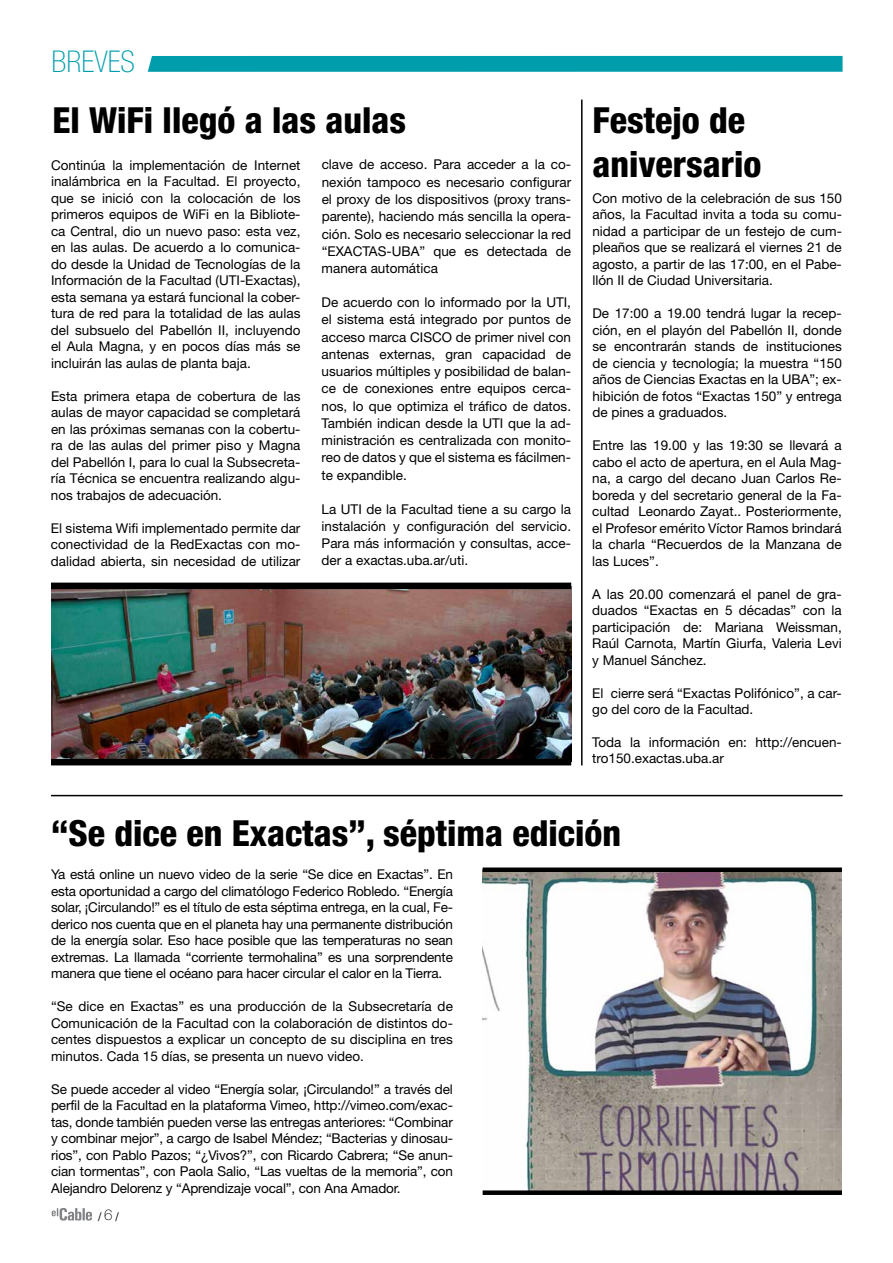
<style>
.page{position:relative;width:893px;height:1263px;background:#fff}
.page>*{position:absolute;margin:0;border:0;box-sizing:border-box;transform-origin:0 0}
.t1{font:800 condensed 36px/43.2px "Helvetica Neue";color:#000}
.t2{font:100 condensed 30px "Helvetica Neue";color:#009dad}
.t3{font:13.5px/16.5px "Helvetica Neue";color:#000;text-align:justify}
.t4{font:condensed 12px "Helvetica Neue";color:#000}
.s1{font-weight:100;font-stretch:normal;font-size:15px}
</style>
<div class="page">
<svg style="left:51px;top:1208px;width:41px;height:12px"></svg>
<hr style="left:581px;top:100px;width:2px;height:665px;background:#000">
<div style="left:148px;top:56px;width:695px;height:16px;background:#009dad"></div>
<hr style="left:51px;top:795px;width:792px;height:1px;background:#000">
<img style="left:483px;top:872px;width:358px;height:318px">
<div style="left:483px;top:1190px;width:359px;height:5px;background:#000"></div>
<div style="left:483px;top:867px;width:359px;height:5px;background:#000"></div>
<img style="left:51px;top:589px;width:520px;height:170px">
<div style="left:51px;top:583px;width:520px;height:6px;background:#000"></div>
<div style="left:51px;top:759px;width:520px;height:6px;background:#000"></div>
<h2 class="t2" style="left:52px;top:45px;width:83px">BREVES</h2>
<h1 class="t1" style="left:53px;top:98px;width:355px">El WiFi llegó a las aulas</h1>
<p class="t3" style="left:51px;top:156px;width:251px">Continúa la implementación de Internet inalámbrica en la Facultad. El proyecto, que se inició con la colocación de los primeros equipos de WiFi en la Bibliote&shy;ca Central, dio un nuevo paso: esta vez, en las aulas. De acuerdo a lo comunica&shy;do desde la Unidad de Tecnologías de la Información de la Facultad (UTI-Exactas), esta semana ya estará funcional la cober&shy;tura de red para la totalidad de las aulas del subsuelo del Pabellón II, incluyendo el Aula Magna, y en pocos días más se incluirán las aulas de planta baja.</p>
<p class="t3" style="left:51px;top:387px;width:251px">Esta primera etapa de cobertura de las aulas de mayor capacidad se completará en las próximas semanas con la cobertu&shy;ra de las aulas del primer piso y Magna del Pabellón I, para lo cual la Subsecreta&shy;ría Técnica se encuentra realizando algu&shy;nos trabajos de adecuación.</p>
<p class="t3" style="left:51px;top:519px;width:251px">El sistema Wifi implementado permite dar conectividad de la RedExactas con mo&shy;dalidad abierta, sin necesidad de utilizar</p>
<p class="t3" style="left:322px;top:156px;width:251px;line-height:17.2px">clave de acceso. Para acceder a la co&shy;nexión tampoco es necesario configurar el proxy de los dispositivos (proxy trans&shy;parente), haciendo más sencilla la opera&shy;ción. Solo es necesario seleccionar la red “EXACTAS-UBA” que es detectada de manera automática</p>
<p class="t3" style="left:322px;top:293px;width:251px;line-height:17.2px">De acuerdo con lo informado por la UTI, el sistema está integrado por puntos de acceso marca CISCO de primer nivel con antenas externas, gran capacidad de usuarios múltiples y posibilidad de balan&shy;ce de conexiones entre equipos cerca&shy;nos, lo que optimiza el tráfico de datos.<br>También indican desde la UTI que la ad&shy;ministración es centralizada con monito&shy;reo de datos y que el sistema es fácilmen&shy;te expandible.</p>
<p class="t3" style="left:322px;top:500px;width:251px;line-height:17.2px">La UTI de la Facultad tiene a su cargo la instalación y configuración del servicio.<br>Para más información y consultas, acce&shy;der a exactas.uba.ar/uti.</p>
<h1 class="t1" style="left:592px;top:98px;width:171px">Festejo de aniversario</h1>
<p class="t3" style="left:592px;top:189px;width:251px">Con motivo de la celebración de sus 150 años, la Facultad invita a toda su comu&shy;nidad a participar de un festejo de cum&shy;pleaños que se realizará el viernes 21 de agosto, a partir de las 17:00, en el Pabe&shy;llón II de Ciudad Universitaria.</p>
<p class="t3" style="left:592px;top:305px;width:251px">De 17:00 a 19.00 tendrá lugar la recep&shy;ción, en el playón del Pabellón II, donde se encontrarán stands de instituciones de ciencia y tecnología; la muestra “150 años de Ciencias Exactas en la UBA”; ex&shy;hibición de fotos “Exactas 150” y entrega de pines a graduados.</p>
<p class="t3" style="left:592px;top:437px;width:251px">Entre las 19.00 y las 19:30 se llevará a cabo el acto de apertura, en el Aula Mag&shy;na, a cargo del decano Juan Carlos Re&shy;boreda y del secretario general de la Fa&shy;cultad Leonardo Zayat.. Posteriormente, el Profesor emérito Víctor Ramos brindará la charla “Recuerdos de la Manzana de las Luces”.</p>
<p class="t3" style="left:592px;top:585px;width:251px">A las 20.00 comenzará el panel de gra&shy;duados “Exactas en 5 décadas” con la participación de: Mariana Weissman, Raúl Carnota, Martín Giurfa, Valeria Levi y Manuel Sánchez.</p>
<p class="t3" style="left:592px;top:684px;width:251px">El cierre será “Exactas Polifónico”, a car&shy;go del coro de la Facultad.</p>
<p class="t3" style="left:592px;top:734px;width:251px">Toda la información en: http://encuen&shy;tro150.exactas.uba.ar</p>
<h1 class="t1" style="left:51px;top:810px;width:572px">“Se dice en Exactas”, séptima edición</h1>
<p class="t3" style="left:51px;top:866px;width:403px">Ya está online un nuevo video de la serie “Se dice en Exactas”. En esta oportunidad a cargo del climatólogo Federico Robledo. “Energía solar, ¡Circulando!” es el título de esta séptima entrega, en la cual, Fe&shy;derico nos cuenta que en el planeta hay una permanente distribución de la energía solar. Eso hace posible que las temperaturas no sean extremas. La llamada “corriente termohalina” es una sorprendente manera que tiene el océano para hacer circular el calor en la Tierra.</p>
<p class="t3" style="left:51px;top:998px;width:403px">“Se dice en Exactas” es una producción de la Subsecretaría de Comunicación de la Facultad con la colaboración de distintos do&shy;centes dispuestos a explicar un concepto de su disciplina en tres minutos. Cada 15 días, se presenta un nuevo video.</p>
<p class="t3" style="left:51px;top:1080px;width:403px">Se puede acceder al video “Energía solar, ¡Circulando!” a través del perfil de la Facultad en la plataforma Vimeo, http://vimeo.com/exac&shy;tas, donde también pueden verse las entregas anteriores: “Combinar y combinar mejor”, a cargo de Isabel Méndez; “Bacterias y dinosau&shy;rios”, con Pablo Pazos; “¿Vivos?”, con Ricardo Cabrera; “Se anun&shy;cian tormentas”, con Paola Salio, “Las vueltas de la memoria”, con Alejandro Delorenz y “Aprendizaje vocal”, con Ana Amador.</p>
<p class="t4" style="left:98px;top:1209px;width:22px">/ <span class="s1">6</span>/</p>
</div>
